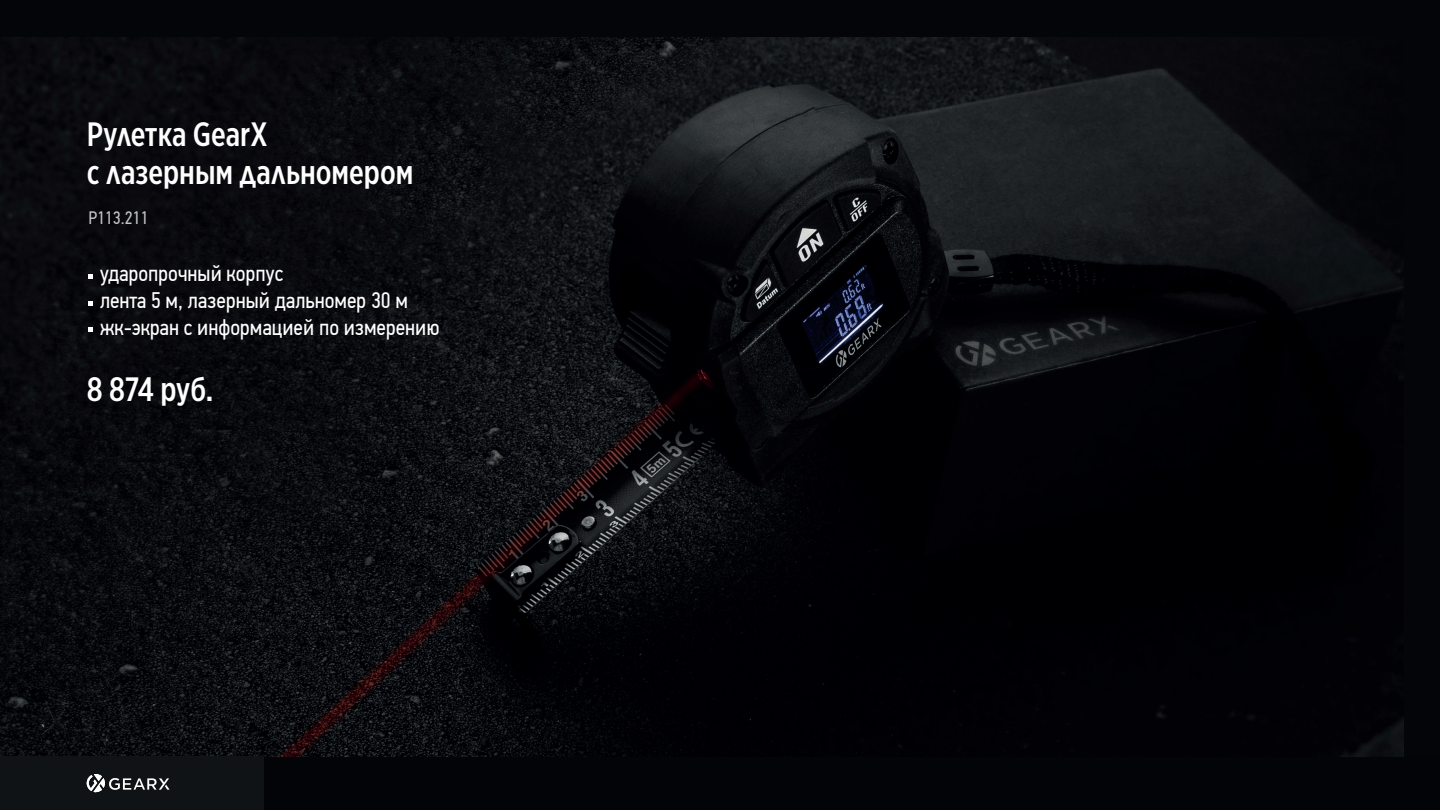
<style>
.page{position:relative;width:1440px;height:810px;background:#fff}
.page>*{position:absolute;margin:0;border:0;box-sizing:border-box;transform-origin:0 0}
.t1{font:500 33.75px/37.5px "Gotham X Narrow";color:#fff}
.t2{font:22.5px/27px "PF Din Text Cond Pro";color:#fff}
.t3{font:18px "PF Din Text Cond Pro";color:#c4c5c4}
</style>
<div class="page">
<div style="left:0;top:0;width:1440px;height:756px;background:#040508"></div>
<div style="left:264px;top:756px;width:1176px;height:54px;background:#020407"></div>
<img style="left:0;top:37px;width:1404px;height:719px">
<svg style="left:88px;top:274px;width:5px;height:4px"></svg>
<svg style="left:88px;top:301px;width:5px;height:4px"></svg>
<svg style="left:88px;top:327px;width:5px;height:4px"></svg>
<div style="left:0;top:756px;width:264px;height:54px;background:#101315"></div>
<svg style="left:87px;top:774px;width:83px;height:19px"></svg>
<h1 class="t1" style="left:87px;top:115px;width:328px">Рулетка GearX<br>с лазерным дальномером</h1>
<p class="t3" style="left:88px;top:207px;width:62px">P113.211</p>
<p class="t2" style="left:100px;top:260px;width:341px">ударопрочный корпус<br>лента 5 м, лазерный дальномер 30 м жк-экран с информацией по измерению</p>
<h1 class="t1" style="left:87px;top:370px;width:128px">8 874 руб.</h1>
</div>
